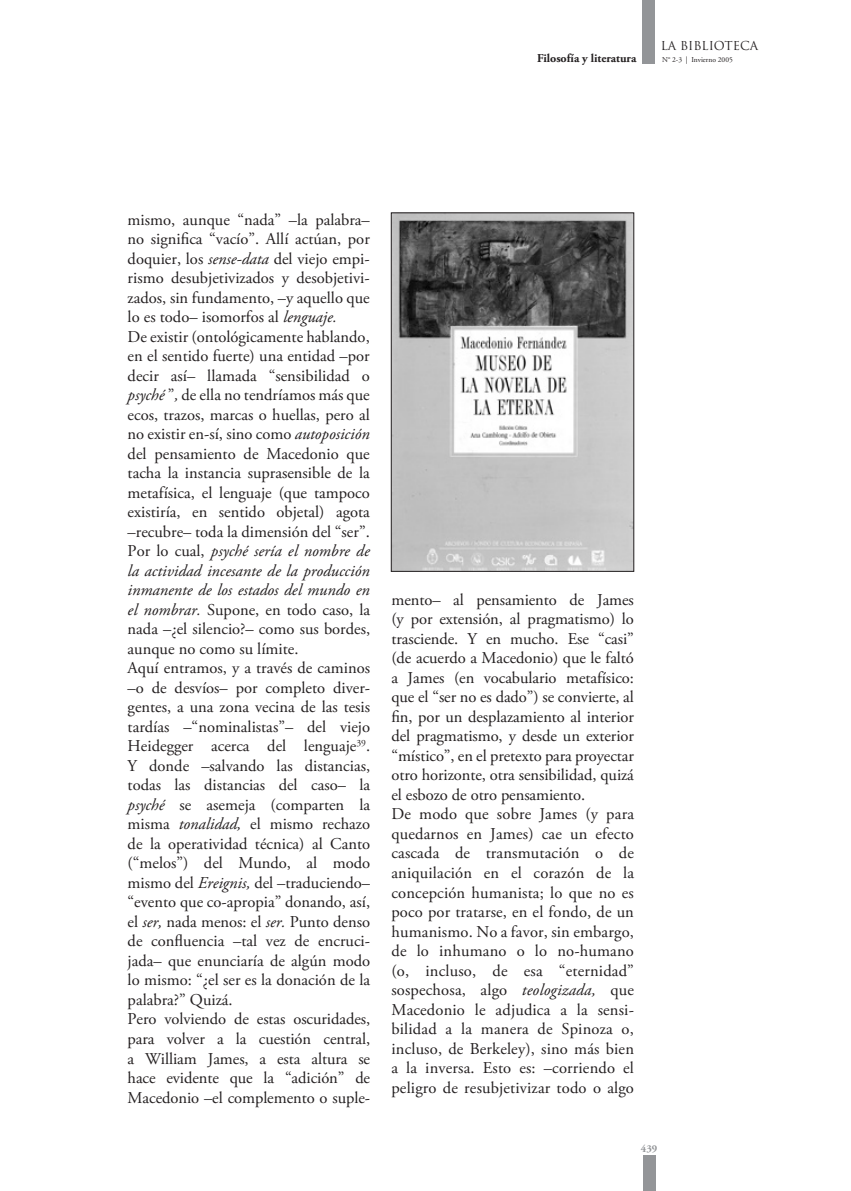
<style>
.page{position:relative;width:851px;height:1191px;background:#fff}
.page>*{position:absolute;margin:0;border:0;box-sizing:border-box;transform-origin:0 0}
.t1{font:16.5px/19.5px "Adobe Garamond Pro";color:#231f20}
.t2{font:700 12px "Adobe Garamond Pro";color:#231f20}
.t3{font:12px "Trajan Pro";color:#231f20}
.t4{font:700 10.5px "Adobe Garamond Pro";color:#939598}
.t5{font:7.5px "Adobe Garamond Pro";color:#231f20}
.s1{font-style:italic}
</style>
<div class="page">
<div style="left:642px;top:0;width:13px;height:64px;background:#939598"></div>
<div style="left:642px;top:1154px;width:13px;height:37px;background:#939598"></div>
<img style="left:393px;top:215px;width:239px;height:354px">
<div style="left:391px;top:213px;width:243px;height:358px;border:1px solid #231f20"></div>
<p class="t2" style="left:537px;top:51px;width:101px">Filosofía y literatura</p>
<p class="t3" style="left:660px;top:38px;width:99px">LA BIBLIOTECA</p>
<p class="t5" style="left:662px;top:55px;width:72px">N° 2-3 | Invierno 2005</p>
<p class="t1" style="left:128px;top:210px;width:244px">mismo, aunque “nada” –la palabra– no significa “vacío”. Allí actúan, por doquier, los <span class="s1">sense-data</span> del viejo empi&shy;rismo desubjetivizados y desobjetivi&shy;zados, sin fundamento, –y aquello que lo es todo– isomorfos al <span class="s1">lenguaje.<br></span>De existir (ontológicamente hablando, en el sentido fuerte) una entidad –por decir así– llamada “sensibilidad o <span class="s1">psyché</span> ”<span class="s1">,</span> de ella no tendríamos más que ecos, trazos, marcas o huellas, pero al no existir en-sí, sino como <span class="s1">autoposición </span>del pensamiento de Macedonio que tacha la instancia suprasensible de la metafísica, el lenguaje (que tampoco existiría, en sentido objetal) agota –recubre– toda la dimensión del “ser”.<br>Por lo cual, <span class="s1">psyché sería el nombre de la actividad incesante de la producción inmanente de los estados del mundo en el nombrar.</span> Supone, en todo caso, la nada –¿el silencio?– como sus bordes, aunque no como su límite.<br>Aquí entramos, y a través de caminos –o de desvíos– por completo diver&shy;gentes, a una zona vecina de las tesis tardías –“nominalistas”– del viejo Heidegger acerca del lenguaje<sup>39</sup>.<br>Y donde –salvando las distancias, todas las distancias del caso– la <span class="s1">psyché</span> se asemeja (comparten la misma <span class="s1">tonalidad,</span> el mismo rechazo de la operatividad técnica) al Canto (“melos”) del Mundo, al modo mismo del <span class="s1">Ereignis,</span> del –traduciendo– “evento que co-apropia” donando, así, el <span class="s1">ser,</span> nada menos: el <span class="s1">ser.</span> Punto denso de confluencia –tal vez de encruci&shy;jada– que enunciaría de algún modo lo mismo: “¿el ser es la donación de la palabra?” Quizá.<br>Pero volviendo de estas oscuridades, para volver a la cuestión central, a William James, a esta altura se hace evidente que la “adición” de Macedonio –el complemento o suple-</p>
<p class="t1" style="left:391px;top:590px;width:244px">mento– al pensamiento de James (y por extensión, al pragmatismo) lo trasciende. Y en mucho. Ese “casi” (de acuerdo a Macedonio) que le faltó a James (en vocabulario metafísico: que el “ser no es dado”) se convierte, al fin, por un desplazamiento al interior del pragmatismo, y desde un exterior “místico”, en el pretexto para proyectar otro horizonte, otra sensibilidad, quizá el esbozo de otro pensamiento.<br>De modo que sobre James (y para quedarnos en James) cae un efecto cascada de transmutación o de aniquilación en el corazón de la concepción humanista; lo que no es poco por tratarse, en el fondo, de un humanismo. No a favor, sin embargo, de lo inhumano o lo no-humano (o, incluso, de esa “eternidad” sospechosa, algo <span class="s1">teologizada,</span> que Macedonio le adjudica a la sensi&shy;bilidad a la manera de Spinoza o, incluso, de Berkeley), sino más bien a la inversa. Esto es: –corriendo el peligro de resubjetivizar todo o algo</p>
<p class="t4" style="left:641px;top:1142px;width:18px">439</p>
</div>
